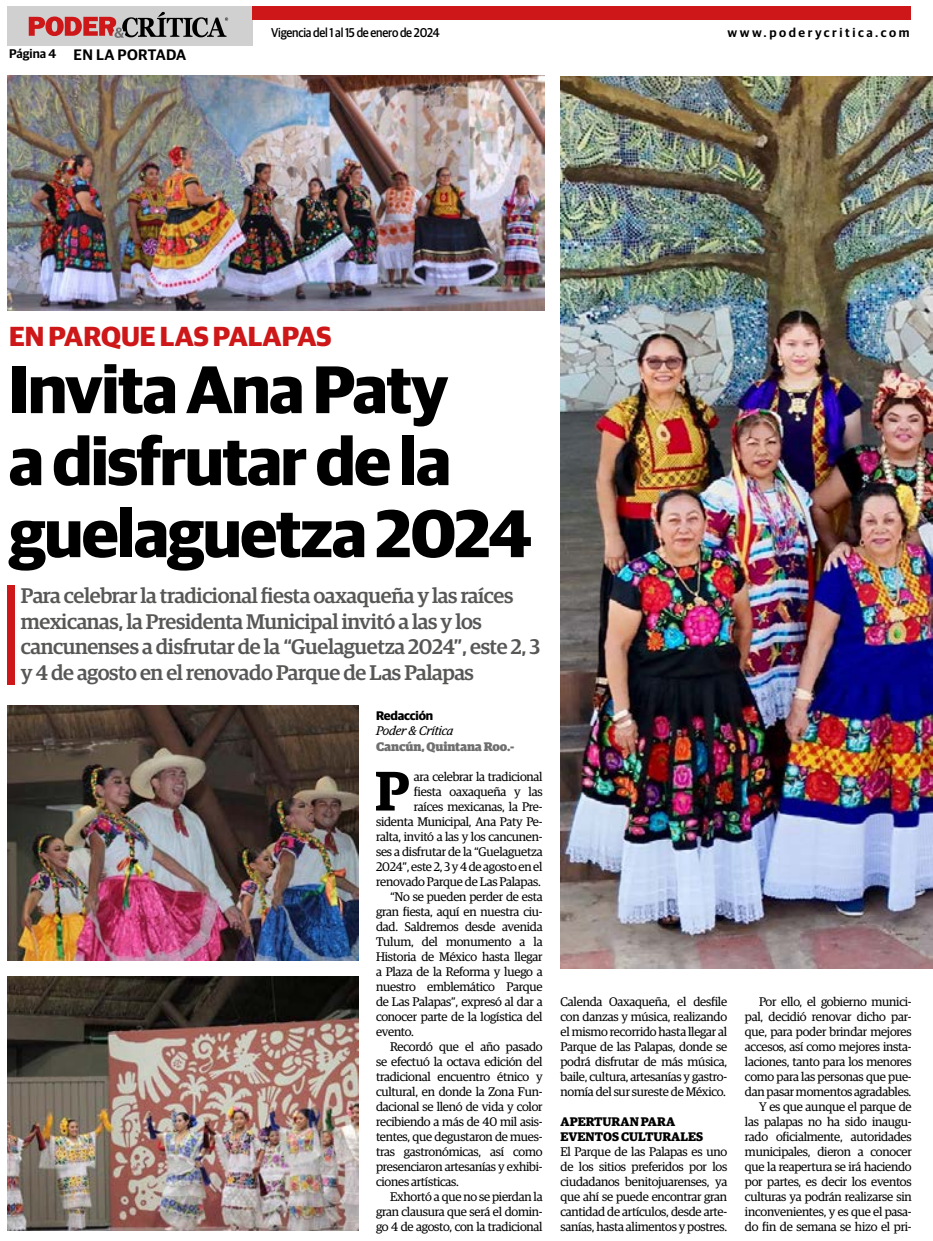
<style>
.page{position:relative;width:933px;height:1241px;background:#fff}
.page>*{position:absolute;margin:0;border:0;box-sizing:border-box;transform-origin:0 0}
.t1{font:700 67.38px/72px "Guardian Sans";letter-spacing:-.02em;color:#000}
.t2{font:600 55.75px "Guardian Egyp";color:#000}
.t3{font:700 27.62px "Guardian Sans";color:#cd1719}
.t4{font:500 21.25px/25.5px "Guardian Egyp";letter-spacing:-.02em;color:#575756}
.t5{font:600 15.25px "Guardian Sans";letter-spacing:.02em;color:#000}
.t6{font:500 12.75px "Guardian Sans";letter-spacing:-.02em;color:#000;scale:.91 1}
.t7{font:600 12.62px "Guardian Sans";letter-spacing:.2em;color:#000}
.t8{font:12.5px/15px "Guardian Egyp";letter-spacing:-.02em;color:#000;text-align:justify}
.t9{font:700 12.5px/15px "Guardian Egyp";color:#000}
.t10{font:900 12.5px "Guardian Egyp";letter-spacing:-.01em;color:#706f6f}
.t11{font:italic 12.5px "Guardian Egyp";letter-spacing:-.01em;color:#000}
.t12{font:700 12.5px "Guardian Sans";letter-spacing:-.01em;color:#000}
</style>
<div class="page">
<div style="left:7px;top:6px;width:245px;height:40px;background:#d0d0d0"></div>
<div style="left:252px;top:6px;width:659px;height:14px;background:#cd1719"></div>
<svg style="left:29px;top:12px;width:199px;height:26px"></svg>
<div style="left:7px;top:585px;width:8px;height:99px;background:#cd1719"></div>
<img style="left:7px;top:705px;width:351px;height:255px">
<img style="left:7px;top:976px;width:351px;height:254px">
<img style="left:7px;top:75px;width:537px;height:235px">
<img style="left:560px;top:76px;width:373px;height:891px">
<p class="t7" style="left:9px;top:44px;width:48px">Página 4</p>
<p class="t5" style="left:74px;top:44px;width:114px">EN LA PORTADA</p>
<p class="t6" style="left:271px;top:23px;width:186px">Vigencia del 1 al 15 de enero de 2024</p>
<p class="t7" style="left:727px;top:24px;width:183px">www.poderycritica.com</p>
<h3 class="t3" style="left:9px;top:316px;width:324px">EN PARQUE LAS PALAPAS</h3>
<h1 class="t1" style="left:9px;top:348px;width:524px">Invita Ana Paty<br>a disfrutar de la guelaguetza 2024</h1>
<h3 class="t4" style="left:21px;top:581px;width:521px">Para celebrar la tradicional fiesta oaxaqueña y las raíces mexicanas, la Presidenta Municipal invitó a las y los cancunenses a disfrutar de la “Guelaguetza 2024”, este 2, 3 y 4 de agosto en el renovado Parque de Las Palapas</h3>
<p class="t12" style="left:376px;top:706px;width:59px">Redacción</p>
<p class="t11" style="left:376px;top:722px;width:79px">Poder &amp; Crítica</p>
<p class="t10" style="left:376px;top:736px;width:140px">Cancún, Quintana Roo.-</p>
<h2 class="t2" style="left:375px;top:749px;width:36px">P</h2>
<p class="t8" style="left:414px;top:767px;width:130px">ara celebrar la tradicional</p>
<p class="t8" style="left:414px;top:782px;width:130px">fiesta oaxaqueña y las</p>
<p class="t8" style="left:414px;top:797px;width:130px">raíces mexicanas, la Pre-</p>
<p class="t8" style="left:376px;top:812px;width:168px">sidenta Municipal, Ana Paty Pe-</p>
<p class="t8" style="left:376px;top:827px;width:168px">ralta, invitó a las y los cancunen-</p>
<p class="t8" style="left:376px;top:842px;width:168px">ses a disfrutar de la “Guelaguetza</p>
<p class="t8" style="left:376px;top:857px;width:168px">2024”, este 2, 3 y 4 de agosto en el</p>
<p class="t8" style="left:376px;top:872px;width:166px">renovado Parque de Las Palapas.</p>
<p class="t8" style="left:390px;top:887px;width:154px">“No se pueden perder de esta</p>
<p class="t8" style="left:376px;top:902px;width:168px">gran fiesta, aquí en nuestra ciu-</p>
<p class="t8" style="left:376px;top:917px;width:168px">dad. Saldremos desde avenida</p>
<p class="t8" style="left:376px;top:932px;width:168px">Tulum, del monumento a la</p>
<p class="t8" style="left:376px;top:947px;width:168px">Historia de México hasta llegar</p>
<p class="t8" style="left:376px;top:962px;width:168px">a Plaza de la Reforma y luego a</p>
<p class="t8" style="left:376px;top:977px;width:168px">nuestro emblemático Parque</p>
<p class="t8" style="left:376px;top:992px;width:168px">de Las Palapas”, expresó al dar a</p>
<p class="t8" style="left:376px;top:1007px;width:168px">conocer parte de la logística del</p>
<p class="t8" style="left:376px;top:1022px;width:39px">evento.</p>
<p class="t8" style="left:390px;top:1037px;width:154px">Recordó que el año pasado</p>
<p class="t8" style="left:376px;top:1052px;width:168px">se efectuó la octava edición del</p>
<p class="t8" style="left:376px;top:1067px;width:168px">tradicional encuentro étnico y</p>
<p class="t8" style="left:376px;top:1082px;width:168px">cultural, en donde la Zona Fun-</p>
<p class="t8" style="left:376px;top:1097px;width:168px">dacional se llenó de vida y color</p>
<p class="t8" style="left:376px;top:1112px;width:168px">recibiendo a más de 40 mil asis-</p>
<p class="t8" style="left:376px;top:1127px;width:168px">tentes, que degustaron de mues-</p>
<p class="t8" style="left:376px;top:1142px;width:168px">tras gastronómicas, así como</p>
<p class="t8" style="left:376px;top:1157px;width:168px">presenciaron artesanías y exhibi-</p>
<p class="t8" style="left:376px;top:1172px;width:84px">ciones artísticas.</p>
<p class="t8" style="left:390px;top:1187px;width:154px">Exhortó a que no se pierdan la</p>
<p class="t8" style="left:376px;top:1202px;width:168px">gran clausura que será el domin-</p>
<p class="t8" style="left:376px;top:1217px;width:168px">go 4 de agosto, con la tradicional</p>
<p class="t8" style="left:560px;top:992px;width:168px">Calenda Oaxaqueña, el desfile con danzas y música, realizando el mismo recorrido hasta llegar al Parque de las Palapas, donde se podrá disfrutar de más música, baile, cultura, artesanías y gastro&shy;nomía del sur sureste de México.</p>
<p class="t9" style="left:560px;top:1112px;width:144px">APERTURAN PARA<br>EVENTOS CULTURALES</p>
<p class="t8" style="left:560px;top:1142px;width:168px">El Parque de las Palapas es uno de los sitios preferidos por los ciudadanos benitojuarenses, ya que ahí se puede encontrar gran cantidad de artículos, desde arte&shy;sanías, hasta alimentos y postres.</p>
<p class="t8" style="left:745px;top:992px;width:168px;text-align:right">Por ello, el gobierno munici&shy;pal, decidió renovar dicho par&shy;que, para poder brindar mejores accesos, así como mejores insta&shy;laciones, tanto para los menores como para las personas que pue&shy;dan pasar momentos agradables.<br>Y es que aunque el parque de las palapas no ha sido inaugu&shy;rado oficialmente, autoridades municipales, dieron a conocer que la reapertura se irá haciendo por partes, es decir los eventos culturas ya podrán realizarse sin inconvenientes, y es que el pasa&shy;do fin de semana se hizo el pri-</p>
</div>
